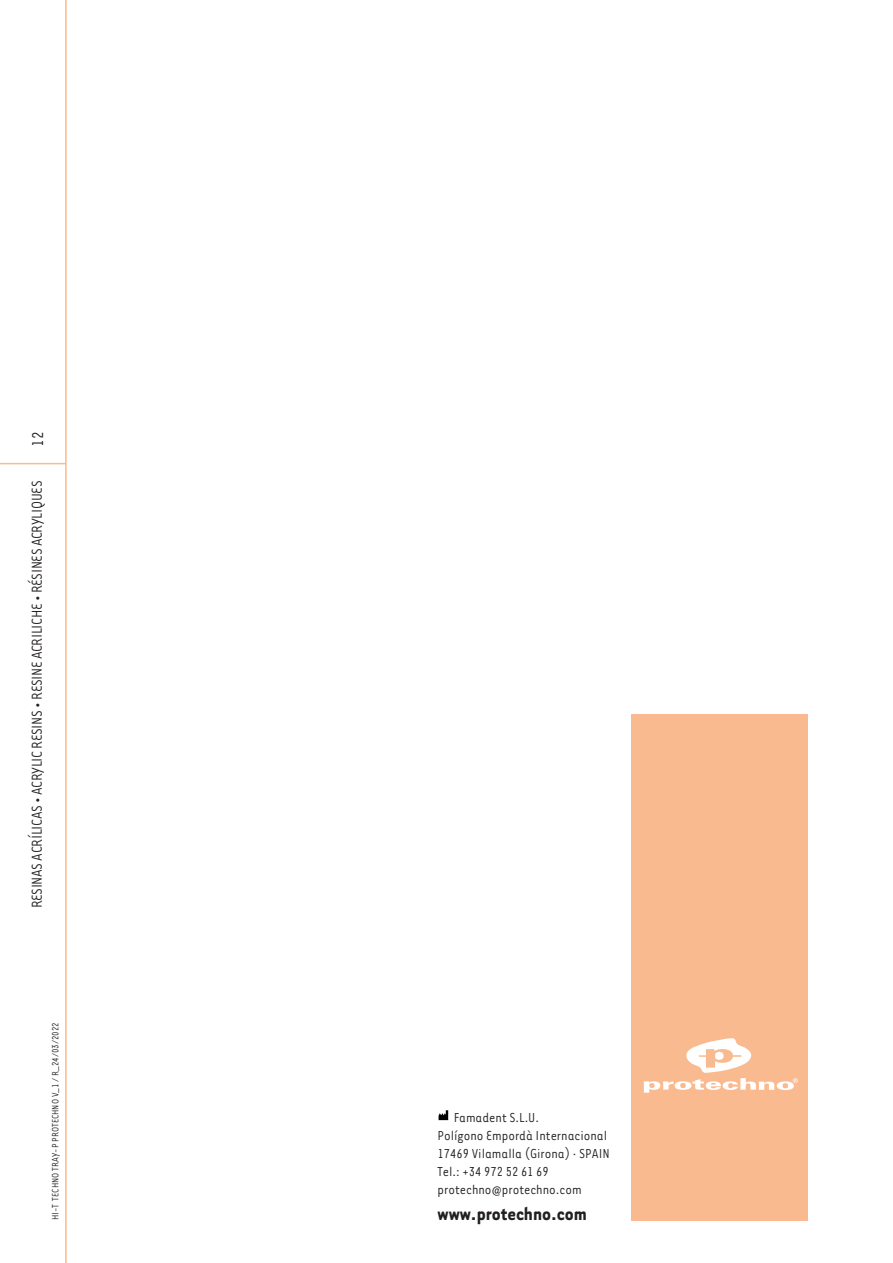
<style>
.page{position:relative;width:893px;height:1263px;background:#fff}
.page>*{position:absolute;margin:0;border:0;box-sizing:border-box;transform-origin:0 0}
.t1{font:700 21px "Tarzana Narrow Bold MHG";color:#231f20}
.t2{font:500 18px "Tarzana Narrow MHG";color:#231f20}
.t3{font:500 16.5px "Tarzana Narrow MHG";letter-spacing:-.02em;color:#231f20}
.t4{font:500 15px "Tarzana Narrow MHG";color:#231f20}
.t5{font:500 10.5px "Tarzana Narrow MHG";color:#231f20}
.t6{font:300 6.9px "Frutiger";color:#fff}
</style>
<div class="page">
<hr style="left:0;top:463px;width:66px;height:1px;background:#faba8f">
<hr style="left:65px;top:0;width:2px;height:1263px;background:#faba8f">
<div style="left:632px;top:713px;width:176px;height:507px;background:#faba8f"></div>
<svg style="left:644px;top:1038px;width:150px;height:55px"></svg>
<svg style="left:439px;top:1110px;width:9px;height:10px"></svg>
<p class="t2" style="left:27px;top:446px;width:17px;rotate:-90deg">12</p>
<p class="t3" style="left:27px;top:908px;width:429px;rotate:-90deg">RESINAS ACRÍLICAS • ACRYLIC RESINS • RESINE ACRILICHE • RÉSINES ACRYLIQUES</p>
<p class="t5" style="left:49px;top:1220px;width:199px;rotate:-90deg">HI-T TECHNO TRAY-P PROTECHNO V_1 / R_24/03/2022</p>
<p class="t4" style="left:454px;top:1109px;width:87px">Famadent S.L.U.</p>
<p class="t4" style="left:438px;top:1127px;width:171px">Polígono Empordà Internacional</p>
<p class="t4" style="left:438px;top:1145px;width:174px">17469 Vilamalla (Girona) · SPAIN</p>
<p class="t4" style="left:438px;top:1163px;width:113px">Tel.: +34 972 52 61 69</p>
<p class="t4" style="left:438px;top:1181px;width:146px">protechno@protechno.com</p>
<p class="t1" style="left:438px;top:1200px;width:151px">www.protechno.com</p>
<p class="t6" style="left:793px;top:1077px;width:7px">®</p>
</div>
